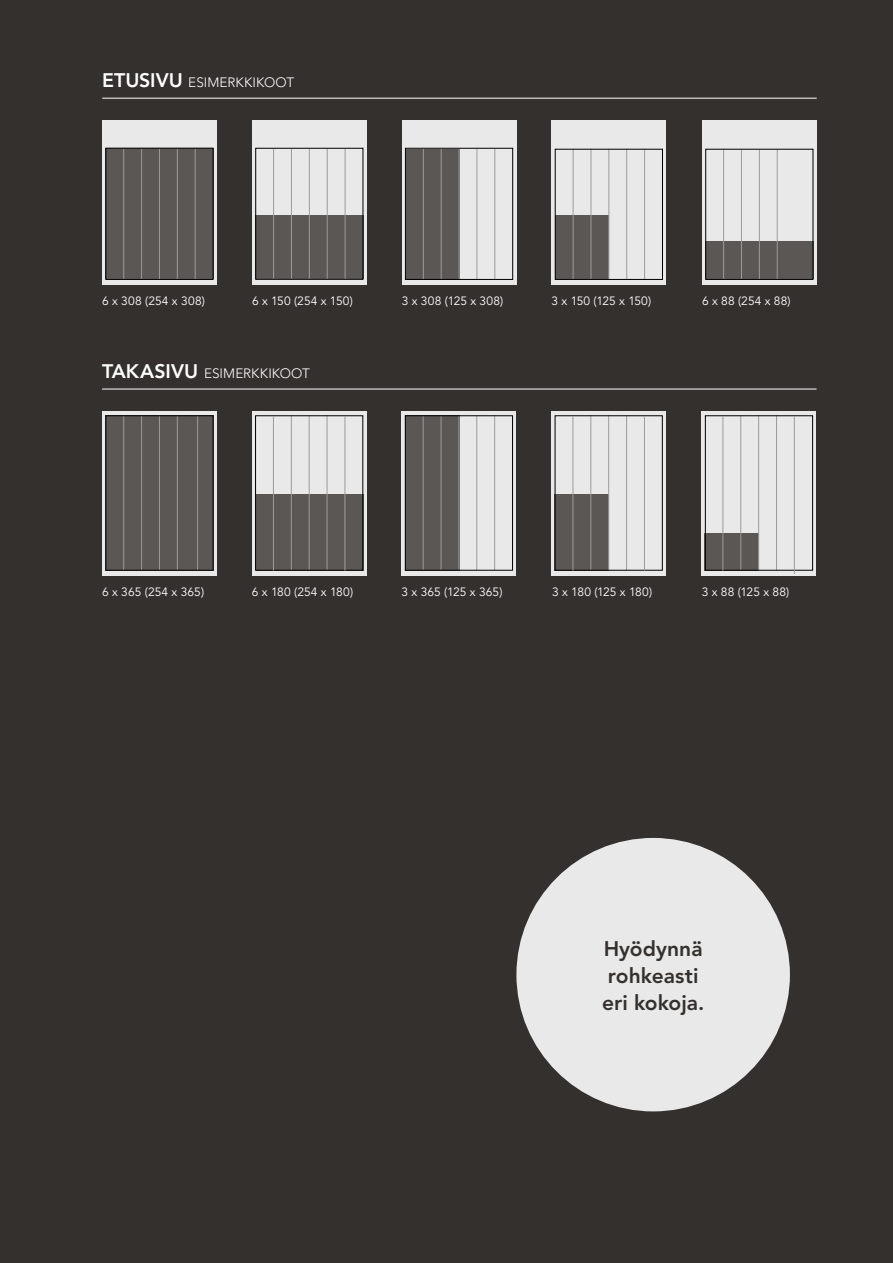
<style>
.page{position:relative;width:893px;height:1263px;background:#34302d}
.page>*{position:absolute;margin:0;border:0;box-sizing:border-box;transform-origin:0 0}
.t1{font:800 21px/27px "Avenir LT Std";color:#34302d}
.t2{font:300 13.5px "Avenir LT Std";letter-spacing:.005em;color:#fff}
.t3{font:12px "Avenir LT Std";letter-spacing:.01em;color:#fff}
.t4{font:12px "Avenir LT Std";letter-spacing:-.02em;color:#fff}
.s1{font-family:"Avenir";font-weight:800;font-size:19.5px}
</style>
<div class="page">
<div style="left:102px;top:411px;width:115px;height:164px;background:#e9e9e9"></div>
<div style="left:105px;top:415px;width:108px;height:156px;background:#5b5754"></div>
<hr style="left:123px;top:415px;width:1px;height:156px;background:#9d9b9a">
<hr style="left:141px;top:415px;width:1px;height:156px;background:#9d9b9a">
<hr style="left:159px;top:415px;width:1px;height:156px;background:#9d9b9a">
<hr style="left:177px;top:415px;width:1px;height:156px;background:#9d9b9a">
<hr style="left:197px;top:415px;width:1px;height:156px;background:#9d9b9a">
<div style="left:105px;top:415px;width:108px;height:156px;border:1px solid #000"></div>
<div style="left:252px;top:411px;width:114px;height:164px;background:#e9e9e9"></div>
<div style="left:256px;top:494px;width:107px;height:77px;background:#5b5754"></div>
<hr style="left:291px;top:415px;width:1px;height:156px;background:#9d9b9a">
<hr style="left:309px;top:415px;width:1px;height:156px;background:#9d9b9a">
<hr style="left:327px;top:415px;width:1px;height:156px;background:#9d9b9a">
<div style="left:255px;top:415px;width:108px;height:156px;border:1px solid #000"></div>
<div style="left:402px;top:411px;width:114px;height:164px;background:#e9e9e9"></div>
<div style="left:405px;top:415px;width:54px;height:156px;background:#5b5754"></div>
<hr style="left:423px;top:415px;width:1px;height:156px;background:#9d9b9a">
<hr style="left:441px;top:415px;width:1px;height:156px;background:#9d9b9a">
<hr style="left:458px;top:415px;width:1px;height:156px;background:#9d9b9a">
<hr style="left:476px;top:415px;width:1px;height:156px;background:#9d9b9a">
<hr style="left:494px;top:415px;width:1px;height:156px;background:#9d9b9a">
<div style="left:405px;top:415px;width:108px;height:156px;border:1px solid #000"></div>
<div style="left:551px;top:411px;width:115px;height:164px;background:#e9e9e9"></div>
<div style="left:555px;top:494px;width:54px;height:77px;background:#5b5754"></div>
<hr style="left:590px;top:415px;width:1px;height:156px;background:#9d9b9a">
<hr style="left:608px;top:415px;width:1px;height:156px;background:#9d9b9a">
<hr style="left:626px;top:415px;width:1px;height:156px;background:#9d9b9a">
<div style="left:555px;top:415px;width:108px;height:156px;border:1px solid #000"></div>
<div style="left:702px;top:411px;width:114px;height:164px;background:#e9e9e9"></div>
<div style="left:705px;top:533px;width:54px;height:38px;background:#5b5754"></div>
<hr style="left:740px;top:415px;width:1px;height:156px;background:#9d9b9a">
<hr style="left:758px;top:415px;width:1px;height:156px;background:#9d9b9a">
<hr style="left:776px;top:415px;width:1px;height:156px;background:#9d9b9a">
<div style="left:705px;top:415px;width:108px;height:156px;border:1px solid #000"></div>
<hr style="left:102px;top:389px;width:714px;height:1px;background:#fff">
<div style="left:516px;top:838px;width:274px;height:273px;background:#e9e9e9;border-radius:50%"></div>
<hr style="left:102px;top:98px;width:715px;height:1px;background:#fff">
<div style="left:102px;top:120px;width:115px;height:164px;background:#e9e9e9"></div>
<div style="left:105px;top:148px;width:108px;height:131px;background:#5b5754"></div>
<hr style="left:123px;top:149px;width:1px;height:131px;background:#9d9b9a">
<hr style="left:141px;top:149px;width:1px;height:131px;background:#9d9b9a">
<hr style="left:159px;top:149px;width:1px;height:131px;background:#9d9b9a">
<hr style="left:177px;top:149px;width:1px;height:131px;background:#9d9b9a">
<hr style="left:195px;top:149px;width:1px;height:131px;background:#9d9b9a">
<div style="left:105px;top:148px;width:108px;height:132px;border:1px solid #000"></div>
<div style="left:252px;top:120px;width:115px;height:164px;background:#e9e9e9"></div>
<div style="left:255px;top:216px;width:108px;height:63px;background:#5b5754"></div>
<hr style="left:273px;top:149px;width:1px;height:131px;background:#9d9b9a">
<hr style="left:291px;top:149px;width:1px;height:131px;background:#9d9b9a">
<hr style="left:309px;top:149px;width:1px;height:131px;background:#9d9b9a">
<hr style="left:327px;top:149px;width:1px;height:131px;background:#9d9b9a">
<hr style="left:345px;top:149px;width:1px;height:131px;background:#9d9b9a">
<div style="left:255px;top:148px;width:108px;height:132px;border:1px solid #000"></div>
<div style="left:402px;top:120px;width:114px;height:164px;background:#e9e9e9"></div>
<div style="left:406px;top:149px;width:53px;height:130px;background:#5b5754"></div>
<hr style="left:423px;top:149px;width:1px;height:131px;background:#9d9b9a">
<hr style="left:441px;top:149px;width:1px;height:131px;background:#9d9b9a">
<hr style="left:459px;top:149px;width:1px;height:131px;background:#9d9b9a">
<hr style="left:477px;top:149px;width:1px;height:131px;background:#9d9b9a">
<hr style="left:494px;top:149px;width:1px;height:131px;background:#9d9b9a">
<div style="left:405px;top:148px;width:108px;height:132px;border:1px solid #000"></div>
<div style="left:552px;top:120px;width:114px;height:164px;background:#e9e9e9"></div>
<div style="left:555px;top:215px;width:53px;height:64px;background:#5b5754"></div>
<hr style="left:573px;top:149px;width:1px;height:131px;background:#9d9b9a">
<hr style="left:591px;top:149px;width:1px;height:131px;background:#9d9b9a">
<hr style="left:608px;top:149px;width:1px;height:131px;background:#9d9b9a">
<hr style="left:626px;top:149px;width:1px;height:131px;background:#9d9b9a">
<hr style="left:644px;top:149px;width:1px;height:131px;background:#9d9b9a">
<div style="left:555px;top:149px;width:108px;height:131px;border:1px solid #000"></div>
<div style="left:702px;top:120px;width:115px;height:164px;background:#e9e9e9"></div>
<div style="left:705px;top:241px;width:108px;height:38px;background:#5b5754"></div>
<hr style="left:723px;top:149px;width:1px;height:131px;background:#9d9b9a">
<hr style="left:741px;top:149px;width:1px;height:131px;background:#9d9b9a">
<hr style="left:759px;top:149px;width:1px;height:131px;background:#9d9b9a">
<hr style="left:777px;top:149px;width:1px;height:131px;background:#9d9b9a">
<div style="left:705px;top:149px;width:108px;height:131px;border:1px solid #000"></div>
<hr style="left:345px;top:416px;width:1px;height:155px;background:#9d9b9a">
<hr style="left:273px;top:416px;width:1px;height:155px;background:#9d9b9a">
<hr style="left:573px;top:416px;width:1px;height:155px;background:#9d9b9a">
<hr style="left:644px;top:416px;width:1px;height:155px;background:#9d9b9a">
<hr style="left:794px;top:416px;width:1px;height:158px;background:#9d9b9a">
<hr style="left:722px;top:416px;width:1px;height:155px;background:#9d9b9a">
<p class="t2" style="left:102px;top:75px;width:193px"><span class="s1">ETUSIVU</span> ESIMERKKIKOOT</p>
<p class="t3" style="left:102px;top:294px;width:104px">6 x 308 (254 x 308)</p>
<p class="t3" style="left:252px;top:294px;width:102px">6 x 150 (254 x 150)</p>
<p class="t3" style="left:402px;top:294px;width:103px">3 x 308 (125 x 308)</p>
<p class="t4" style="left:552px;top:294px;width:101px">3 x 150 (125 x 150)</p>
<p class="t3" style="left:702px;top:294px;width:90px">6 x 88 (254 x 88)</p>
<p class="t2" style="left:102px;top:365px;width:209px"><span class="s1">TAKASIVU</span> ESIMERKKIKOOT</p>
<p class="t3" style="left:102px;top:585px;width:104px">6 x 365 (254 x 365)</p>
<p class="t3" style="left:252px;top:585px;width:103px">6 x 180 (254 x 180)</p>
<p class="t3" style="left:402px;top:585px;width:102px">3 x 365 (125 x 365)</p>
<p class="t4" style="left:552px;top:585px;width:102px">3 x 180 (125 x 180)</p>
<p class="t3" style="left:702px;top:585px;width:89px">3 x 88 (125 x 88)</p>
<h1 class="t1" style="left:602px;top:935px;width:104px">Hyödynnä rohkeasti eri kokoja.</h1>
</div>
